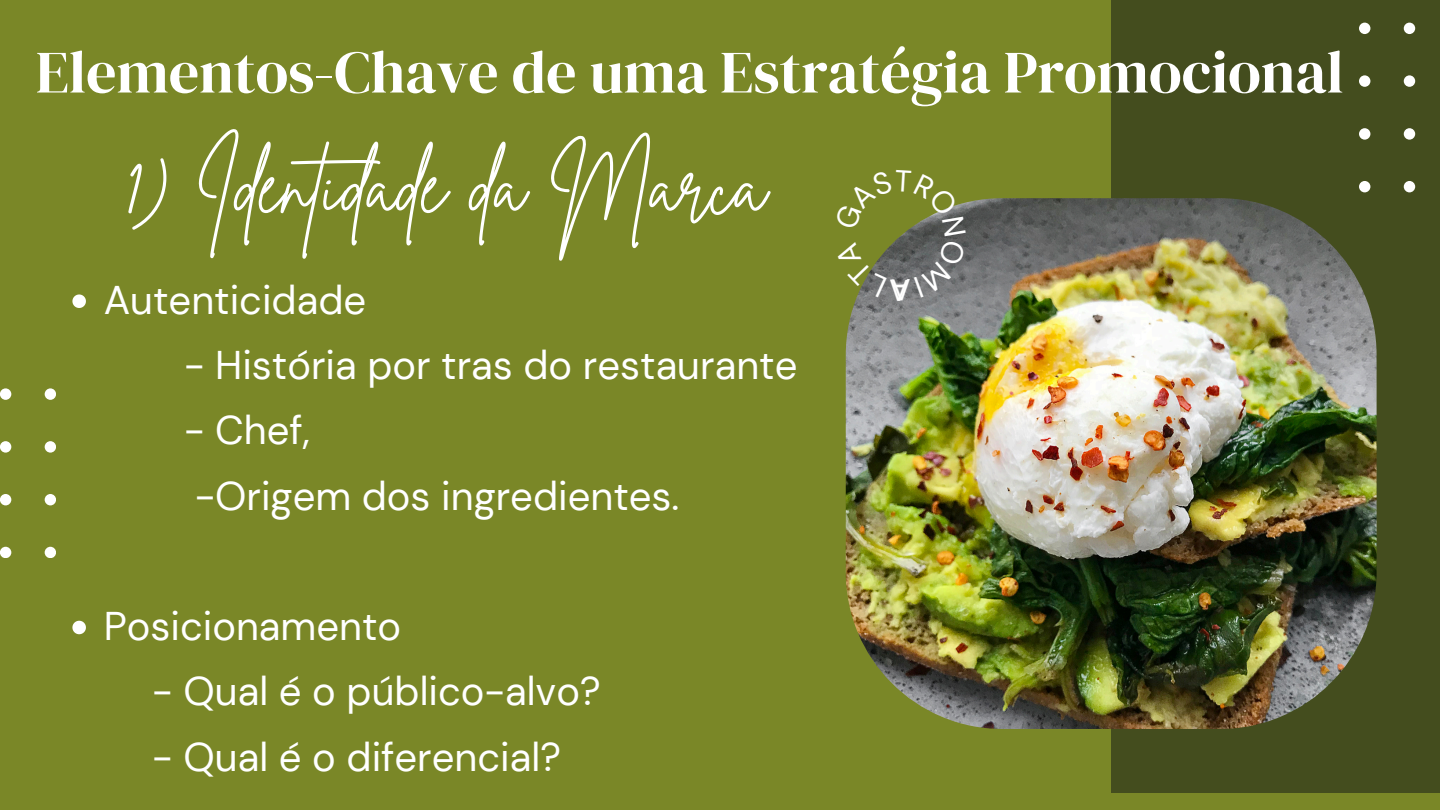
<style>
.page{position:relative;width:1440px;height:810px;background:#7a8727}
.page>*{position:absolute;margin:0;border:0;box-sizing:border-box;transform-origin:0 0}
.t1{font:79.8px "Brittany Signature";color:#fff}
.t2{font:60px "DM Serif Display";color:#fff}
.t3{font:40px/65.2px "DM Sans";color:#fff}
</style>
<div class="page">
<div style="left:1111px;top:0;width:329px;height:793px;background:#444d1e"></div>
<img style="left:846px;top:198px;width:531px;height:531px;border-radius:157px">
<svg style="left:72px;top:294px;width:14px;height:14px"></svg>
<svg style="left:72px;top:621px;width:14px;height:13px"></svg>
<svg style="left:1359px;top:23px;width:57px;height:169px"></svg>
<svg style="left:0;top:388px;width:56px;height:170px"></svg>
<svg style="left:855px;top:202px;width:111px;height:99px"></svg>
<h2 class="t2" style="left:36px;top:30px;width:1310px">Elementos-Chave de uma Estratégia Promocional</h2>
<h1 class="t1" style="left:127px;top:133px;width:641px">1) Identidade da Marca</h1>
<h1 class="t3" style="left:104px;top:268px;width:264px">Autenticidade</h1>
<p class="t3" style="left:184px;top:333px;width:615px">- História por tras do restaurante</p>
<p class="t3" style="left:184px;top:398px;width:497px">- Chef,<br>-Origem dos ingredientes.</p>
<p class="t3" style="left:104px;top:594px;width:299px">Posicionamento</p>
<p class="t3" style="left:152px;top:659px;width:450px">- Qual é o público-alvo?</p>
<p class="t3" style="left:152px;top:725px;width:410px">- Qual é o diferencial?</p>
</div>
